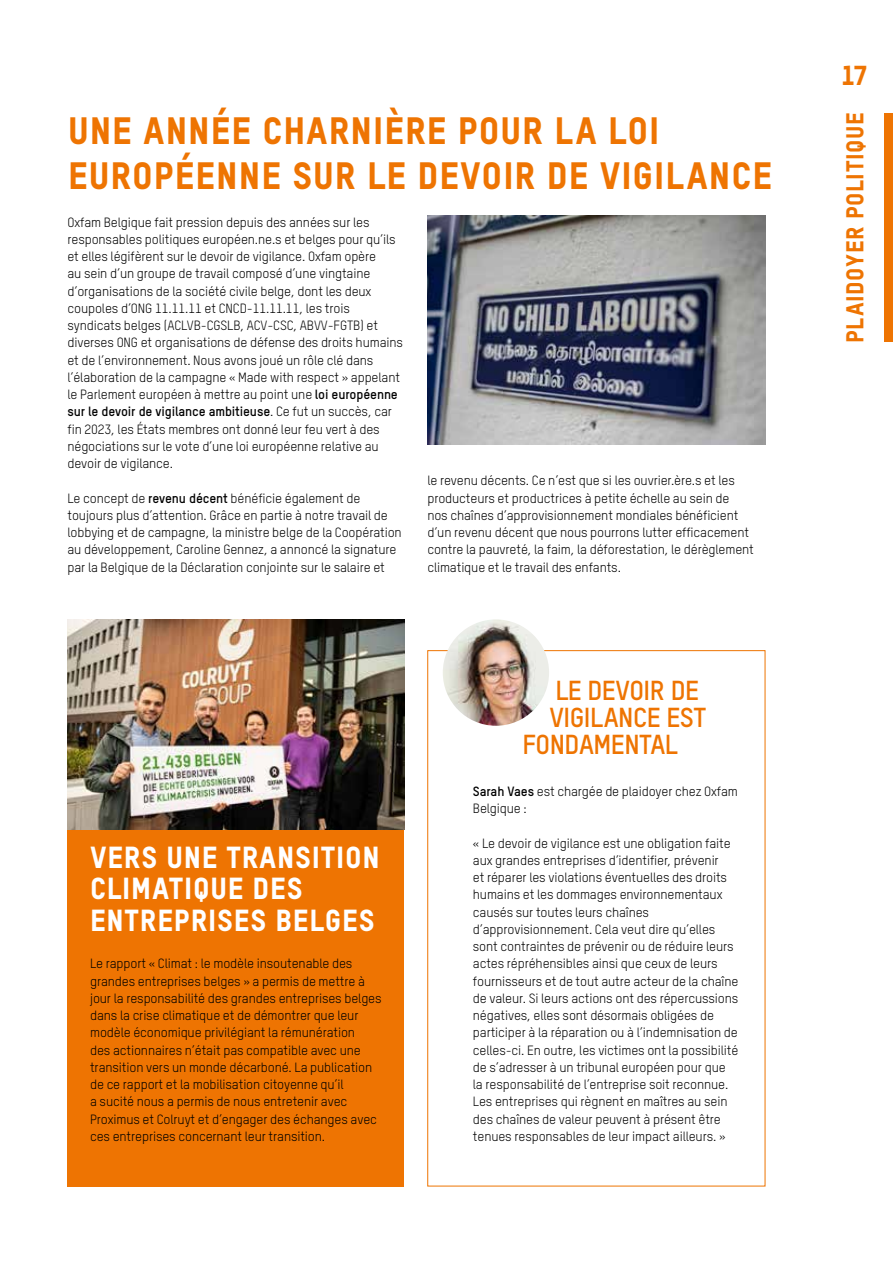
<style>
.page{position:relative;width:893px;height:1263px;background:#fff}
.page>*{position:absolute;margin:0;border:0;box-sizing:border-box;transform-origin:0 0}
.t1{font:37.5px/45px "Oxfam TSTARPRO Headline";letter-spacing:.025em;color:#ee7402}
.t2{font:30px/31.5px "Oxfam TSTARPRO Headline";letter-spacing:.025em;color:#fff}
.t3{font:700 27px "Oxfam TSTARPRO";letter-spacing:-.02em;color:#ee7402}
.t4{font:27px "Oxfam TSTARPRO Headline";color:#ee7402}
.t5{font:24px "Oxfam TSTARPRO Headline";letter-spacing:.025em;color:#ee7402}
.t6{font:13.2px/17.2px "Oxfam TSTARPRO";letter-spacing:-.01em;color:#000}
.s1{font-weight:700}
</style>
<div class="page">
<div style="left:884px;top:113px;width:9px;height:229px;background:#ee7402"></div>
<div style="left:67px;top:829px;width:337px;height:357px;background:#ee7402"></div>
<img style="left:443px;top:619px;width:106px;height:107px;border-radius:53px">
<img style="left:67px;top:619px;width:337px;height:210px">
<img style="left:427px;top:215px;width:338px;height:229px">
<h1 class="t1" style="left:68px;top:107px;width:706px">UNE ANNÉE CHARNIÈRE POUR LA LOI<br>EUROPÉENNE SUR LE DEVOIR DE VIGILANCE</h1>
<p class="t6" style="left:67px;top:213px;width:337px">Oxfam Belgique fait pression depuis des années sur les responsables politiques européen.ne.s et belges pour qu’ils et elles légifèrent sur le devoir de vigilance. Oxfam opère<br>au sein d’un groupe de travail composé d’une vingtaine d’organisations de la société civile belge, dont les deux coupoles d’ONG 11.11.11 et CNCD-11.11.11, les trois syndicats belges (ACLVB-CGSLB, ACV-CSC, ABVV-FGTB) et diverses ONG et organisations de défense des droits humains et de l’environnement. Nous avons joué un rôle clé dans l’élaboration de la campagne « Made with respect » appelant le Parlement européen à mettre au point une <span class="s1">loi européenne sur le devoir de vigilance ambitieuse</span>. Ce fut un succès, car fin 2023, les États membres ont donné leur feu vert à des négociations sur le vote d’une loi européenne relative au devoir de vigilance.</p>
<p class="t6" style="left:67px;top:489px;width:336px">Le concept de <span class="s1">revenu décent</span> bénéficie également de toujours plus d’attention. Grâce en partie à notre travail de lobbying et de campagne, la ministre belge de la Coopération au développement, Caroline Gennez, a annoncé la signature par la Belgique de la Déclaration conjointe sur le salaire et</p>
<p class="t6" style="left:427px;top:472px;width:328px">le revenu décents. Ce n’est que si les ouvrier.ère.s et les producteurs et productrices à petite échelle au sein de<br>nos chaînes d’approvisionnement mondiales bénéficient d’un revenu décent que nous pourrons lutter efficacement contre la pauvreté, la faim, la déforestation, le dérèglement climatique et le travail des enfants.</p>
<h2 class="t2" style="left:90px;top:841px;width:291px">VERS UNE TRANSITION<br>CLIMATIQUE DES<br>ENTREPRISES BELGES</h2>
<p class="t6" style="left:90px;top:955px;width:293px">Le rapport « Climat : le modèle insoutenable des grandes entreprises belges » a permis de mettre à jour la responsabilité des grandes entreprises belges dans la crise climatique et de démontrer que leur modèle économique privilégiant la rémunération<br>des actionnaires n’était pas compatible avec une transition vers un monde décarboné. La publication de ce rapport et la mobilisation citoyenne qu’il<br>a sucité nous a permis de nous entretenir avec Proximus et Colruyt et d’engager des échanges avec ces entreprises concernant leur transition.</p>
<h3 class="t3" style="left:555px;top:674px;width:145px">LE DEVOIR DE</h3>
<h3 class="t3" style="left:549px;top:701px;width:158px">VIGILANCE EST</h3>
<h3 class="t3" style="left:522px;top:728px;width:157px">FONDAMENTAL</h3>
<p class="t6" style="left:473px;top:782px;width:267px"><span class="s1">Sarah Vaes</span> est chargée de plaidoyer chez Oxfam<br>Belgique :</p>
<p class="t6" style="left:473px;top:834px;width:267px">« Le devoir de vigilance est une obligation faite aux grandes entreprises d’identifier, prévenir<br>et réparer les violations éventuelles des droits humains et les dommages environnementaux causés sur toutes leurs chaînes d’approvisionnement. Cela veut dire qu’elles sont contraintes de prévenir ou de réduire leurs actes répréhensibles ainsi que ceux de leurs fournisseurs et de tout autre acteur de la chaîne de valeur. Si leurs actions ont des répercussions négatives, elles sont désormais obligées de participer à la réparation ou à l’indemnisation de celles-ci. En outre, les victimes ont la possibilité de s’adresser à un tribunal européen pour que la responsabilité de l’entreprise soit reconnue.<br>Les entreprises qui règnent en maîtres au sein des chaînes de valeur peuvent à présent être tenues responsables de leur impact ailleurs. »</p>
<h3 class="t4" style="left:841px;top:59px;width:28px">17</h3>
<h3 class="t5" style="left:840px;top:343px;width:232px;rotate:-90deg">PLAIDOYER POLITIQUE</h3>
</div>
